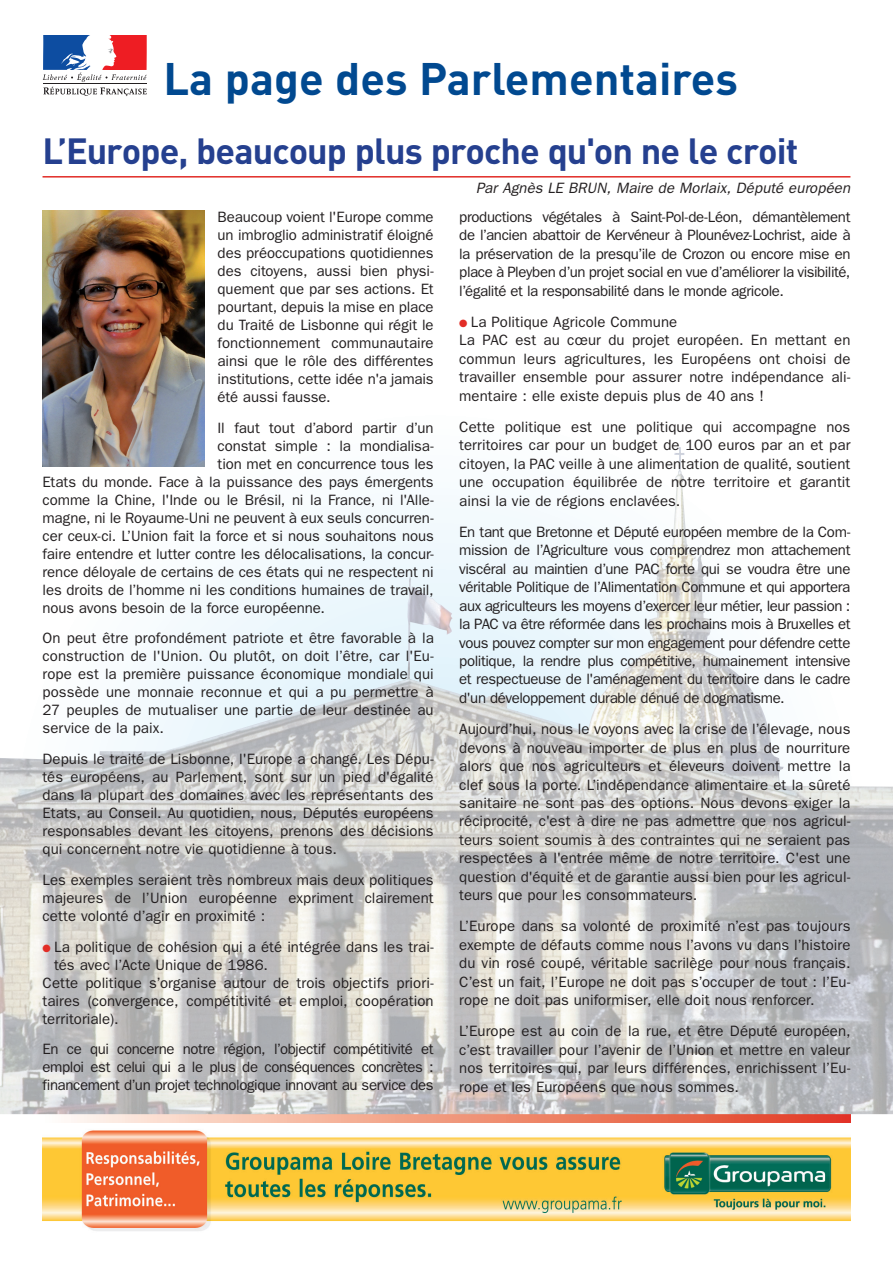
<style>
.page{position:relative;width:893px;height:1263px;background:#fff}
.page>*{position:absolute;margin:0;border:0;box-sizing:border-box;transform-origin:0 0}
.Normal_e{font:700 45px "DIN";color:#014990}
.Normal_e-2{font:700 36px "DIN";letter-spacing:-.025em;color:#25408f}
.t1{font:15px/18.5px "Franklin Gothic";color:#231f20;text-align:justify}
.Normal_e-3{font:italic 15px "Franklin Gothic";letter-spacing:.005em;color:#231f20}
.s1{color:#e22d26}
</style>
<div class="page">
<svg style="left:43px;top:1114px;width:807px;height:9px;background:#ef9a84"></svg>
<img style="left:0;top:453px;width:893px;height:661px">
<svg style="left:43px;top:35px;width:104px;height:61px"></svg>
<img style="left:43px;top:210px;width:162px;height:257px">
<hr style="left:43px;top:176px;width:807px;height:2px;background:#e12c26">
<img style="left:43px;top:1130px;width:807px;height:101px">
<p class="Normal_e" style="left:163px;top:49px;width:576px">La page des Parlementaires</p>
<p class="Normal_e-2" style="left:43px;top:128px;width:757px">L’Europe, beaucoup plus proche qu'on ne le croit</p>
<p class="Normal_e-3" style="left:476px;top:179px;width:376px">Par Agnès LE BRUN, Maire de Morlaix, Député européen</p>
<p class="t1" style="left:218px;top:207px;width:218px;line-height:18px">Beaucoup voient l'Europe comme un imbroglio administratif éloigné des préoccupations quotidiennes des citoyens, aussi bien physi&shy;quement que par ses actions. Et pourtant, depuis la mise en place du Traité de Lisbonne qui régit le fonctionnement communautaire ainsi que le rôle des différentes institutions, cette idée n'a jamais été aussi fausse.</p>
<p class="t1" style="left:218px;top:418px;width:218px">Il faut tout d’abord partir d’un</p>
<p class="t1" style="left:218px;top:436px;width:218px">constat simple : la mondialisa-</p>
<p class="t1" style="left:218px;top:454px;width:218px">tion met en concurrence tous les</p>
<p class="t1" style="left:43px;top:472px;width:393px">Etats du monde. Face à la puissance des pays émergents</p>
<p class="t1" style="left:43px;top:490px;width:393px">comme la Chine, l'Inde ou le Brésil, ni la France, ni l'Alle-</p>
<p class="t1" style="left:43px;top:508px;width:393px">magne, ni le Royaume-Uni ne peuvent à eux seuls concurren-</p>
<p class="t1" style="left:43px;top:526px;width:393px">cer ceux-ci. L’Union fait la force et si nous souhaitons nous</p>
<p class="t1" style="left:43px;top:544px;width:393px">faire entendre et lutter contre les délocalisations, la concur-</p>
<p class="t1" style="left:43px;top:562px;width:393px">rence déloyale de certains de ces états qui ne respectent ni</p>
<p class="t1" style="left:43px;top:580px;width:393px">les droits de l’homme ni les conditions humaines de travail,</p>
<p class="t1" style="left:43px;top:598px;width:284px">nous avons besoin de la force européenne.</p>
<p class="t1" style="left:43px;top:629px;width:393px;line-height:18px">On peut être profondément patriote et être favorable à la construction de l'Union. Ou plutôt, on doit l’être, car l'Eu&shy;rope est la première puissance économique mondiale qui possède une monnaie reconnue et qui a pu permettre à 27 peuples de mutualiser une partie de leur destinée au service de la paix.</p>
<p class="t1" style="left:43px;top:750px;width:393px;line-height:18px">Depuis le traité de Lisbonne, l'Europe a changé. Les Dépu&shy;tés européens, au Parlement, sont sur un pied d'égalité dans la plupart des domaines avec les représentants des Etats, au Conseil. Au quotidien, nous, Députés européens responsables devant les citoyens, prenons des décisions qui concernent notre vie quotidienne à tous.</p>
<p class="t1" style="left:43px;top:870px;width:393px;line-height:18px">Les exemples seraient très nombreux mais deux politiques majeures de l’Union européenne expriment clairement cette volonté d’agir en proximité :</p>
<p class="t1" style="left:54px;top:937px;width:381px;line-height:18px;text-indent:-12px"><span class="s1">●</span> La politique de cohésion qui a été intégrée dans les trai&shy;tés avec l’Acte Unique de 1986.</p>
<p class="t1" style="left:43px;top:973px;width:393px;line-height:18px">Cette politique s’organise autour de trois objectifs priori&shy;taires (convergence, compétitivité et emploi, coopération territoriale).</p>
<p class="t1" style="left:43px;top:1040px;width:393px;line-height:18px">En ce qui concerne notre région, l’objectif compétitivité et emploi est celui qui a le plus de conséquences concrètes : financement d’un projet technologique innovant au service des</p>
<p class="t1" style="left:459px;top:207px;width:393px">productions végétales à Saint-Pol-de-Léon, démantèlement de l’ancien abattoir de Kervéneur à Plounévez-Lochrist, aide à la préservation de la presqu’ile de Crozon ou encore mise en place à Pleyben d’un projet social en vue d’améliorer la visibilité, l’égalité et la responsabilité dans le monde agricole.</p>
<p class="t1" style="left:459px;top:312px;width:220px"><span class="s1">●</span> La Politique Agricole Commune</p>
<p class="t1" style="left:459px;top:331px;width:393px">La PAC est au cœur du projet européen. En mettant en commun leurs agricultures, les Européens ont choisi de travailler ensemble pour assurer notre indépendance ali&shy;mentaire : elle existe depuis plus de 40 ans !</p>
<p class="t1" style="left:459px;top:417px;width:393px">Cette politique est une politique qui accompagne nos territoires car pour un budget de 100 euros par an et par citoyen, la PAC veille à une alimentation de qualité, soutient une occupation équilibrée de notre territoire et garantit ainsi la vie de régions enclavées.</p>
<p class="t1" style="left:459px;top:522px;width:393px">En tant que Bretonne et Député européen membre de la Com&shy;mission de l’Agriculture vous comprendrez mon attachement viscéral au maintien d’une PAC forte qui se voudra être une véritable Politique de l’Alimentation Commune et qui apportera aux agriculteurs les moyens d’exercer leur métier, leur passion : la PAC va être réformée dans les prochains mois à Bruxelles et vous pouvez compter sur mon engagement pour défendre cette politique, la rendre plus compétitive, humainement intensive et respectueuse de l'aménagement du territoire dans le cadre d'un développement durable dénué de dogmatisme.</p>
<p class="t1" style="left:459px;top:719px;width:393px">Aujourd’hui, nous le voyons avec la crise de l’élevage, nous devons à nouveau importer de plus en plus de nourriture alors que nos agriculteurs et éleveurs doivent mettre la clef sous la porte. L’indépendance alimentaire et la sûreté sanitaire ne sont pas des options. Nous devons exiger la réciprocité, c'est à dire ne pas admettre que nos agricul&shy;teurs soient soumis à des contraintes qui ne seraient pas respectées à l'entrée même de notre territoire. C'est une question d'équité et de garantie aussi bien pour les agricul&shy;teurs que pour les consommateurs.</p>
<p class="t1" style="left:459px;top:917px;width:393px">L’Europe dans sa volonté de proximité n’est pas toujours exempte de défauts comme nous l’avons vu dans l’histoire du vin rosé coupé, véritable sacrilège pour nous français.<br>C’est un fait, l’Europe ne doit pas s’occuper de tout : l’Eu&shy;rope ne doit pas uniformiser, elle doit nous renforcer.</p>
<p class="t1" style="left:459px;top:1022px;width:393px">L’Europe est au coin de la rue, et être Député européen, c’est travailler pour l’avenir de l’Union et mettre en valeur nos territoires qui, par leurs différences, enrichissent l’Eu&shy;rope et les Européens que nous sommes.</p>
</div>
